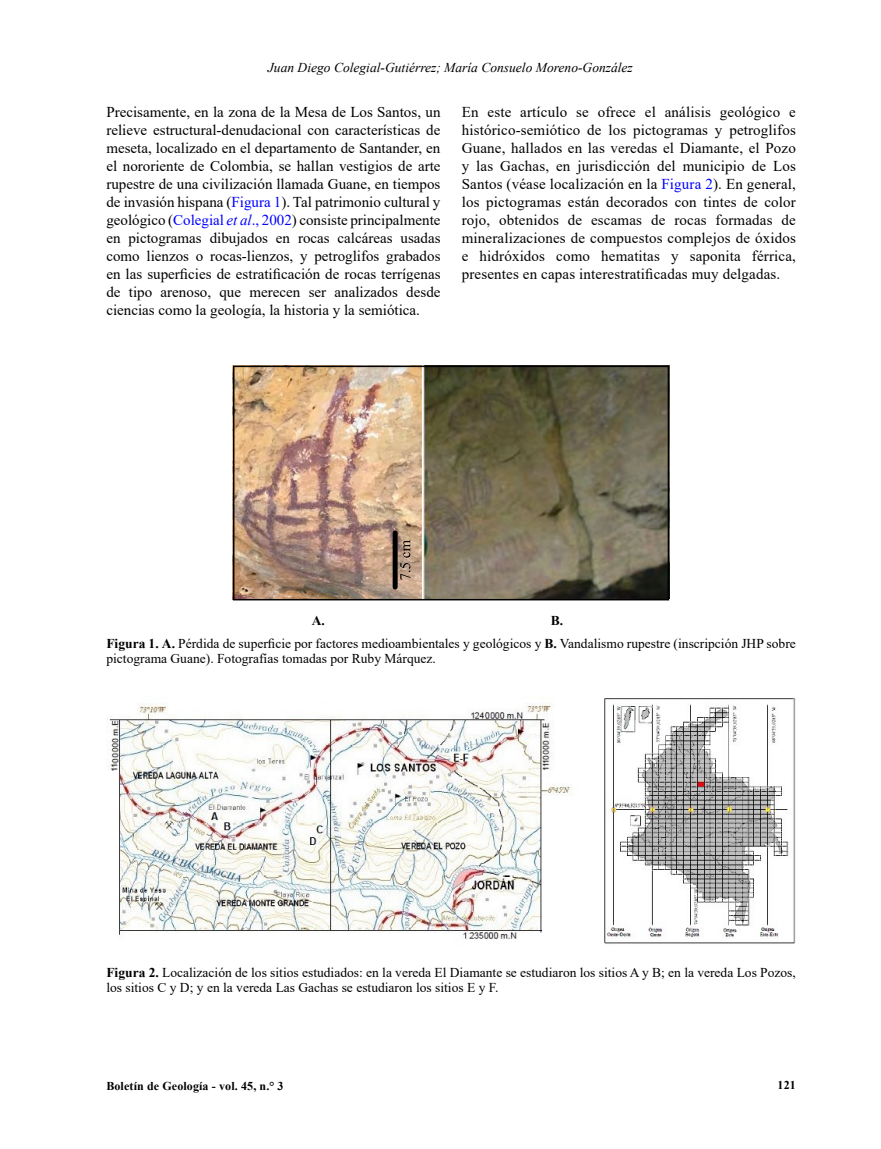
<style>
.page{position:relative;width:881px;height:1149px;background:#fff}
.page>*{position:absolute;margin:0;border:0;box-sizing:border-box;transform-origin:0 0}
.t1{font:15px/18px "Times New Roman";letter-spacing:.005em;color:#000;text-align:justify}
.Pie_de_foto{font:13.5px/15px "Times New Roman";color:#000}
.t2{font:italic 13.5px "Times New Roman";color:#000}
.Pie_de_foto-2{font:700 13.5px "Times New Roman";color:#000}
.t3{font:700 12px "Times New Roman";letter-spacing:.01em;color:#000}
.s1{color:#00f}
.s2{font-style:italic;color:#00f}
.s3{font-weight:700}
</style>
<div class="page">
<img style="left:423px;top:368px;width:243px;height:229px">
<img style="left:236px;top:368px;width:185px;height:229px">
<div style="left:392px;top:532px;width:5px;height:55px;background:#000"></div>
<svg style="left:400px;top:540px;width:10px;height:40px"></svg>
<div style="left:233px;top:365px;width:436px;height:235px;border:2px solid #000"></div>
<img style="left:109px;top:698px;width:686px;height:246px">
<p class="t2" style="left:268px;top:58px;width:366px">Juan Diego Colegial-Gutiérrez; María Consuelo Moreno-González</p>
<p class="t1" style="left:106px;top:102px;width:335px">Precisamente, en la zona de la Mesa de Los Santos, un relieve estructural-denudacional con características de meseta, localizado en el departamento de Santander, en el nororiente de Colombia, se hallan vestigios de arte rupestre de una civilización llamada Guane, en tiempos de invasión hispana (<span class="s1">Figura 1</span>). Tal patrimonio cultural y geológico (<span class="s1">Colegial</span> <span class="s2">et al</span><span class="s1">., 2002</span>) consiste principalmente en pictogramas dibujados en rocas calcáreas usadas como lienzos o rocas-lienzos, y petroglifos grabados en las superficies de estratificación de rocas terrígenas de tipo arenoso, que merecen ser analizados desde ciencias como la geología, la historia y la semiótica.</p>
<p class="t1" style="left:461px;top:102px;width:335px">En este artículo se ofrece el análisis geológico e histórico-semiótico de los pictogramas y petroglifos Guane, hallados en las veredas el Diamante, el Pozo y las Gachas, en jurisdicción del municipio de Los Santos (véase localización en la <span class="s1">Figura 2</span>). En general, los pictogramas están decorados con tintes de color rojo, obtenidos de escamas de rocas formadas de mineralizaciones de compuestos complejos de óxidos e hidróxidos como hematitas y saponita férrica, presentes en capas interestratificadas muy delgadas.</p>
<p class="Pie_de_foto-2" style="left:311px;top:611px;width:15px">A.</p>
<p class="Pie_de_foto-2" style="left:550px;top:611px;width:14px">B.</p>
<p class="Pie_de_foto" style="left:106px;top:635px;width:690px"><span class="s3">Figura 1. A.</span> Pérdida de superficie por factores medioambientales y geológicos y <span class="s3">B.</span> Vandalismo rupestre (inscripción JHP sobre pictograma Guane). Fotografías tomadas por Ruby Márquez.</p>
<p class="Pie_de_foto" style="left:106px;top:964px;width:690px"><span class="s3">Figura 2.</span> Localización de los sitios estudiados: en la vereda El Diamante se estudiaron los sitios A y B; en la vereda Los Pozos, los sitios C y D; y en la vereda Las Gachas se estudiaron los sitios E y F.</p>
<p class="t3" style="left:106px;top:1076px;width:179px">Boletín de Geología - vol. 45, n.° 3</p>
<p class="t3" style="left:777px;top:1076px;width:20px">121</p>
</div>
